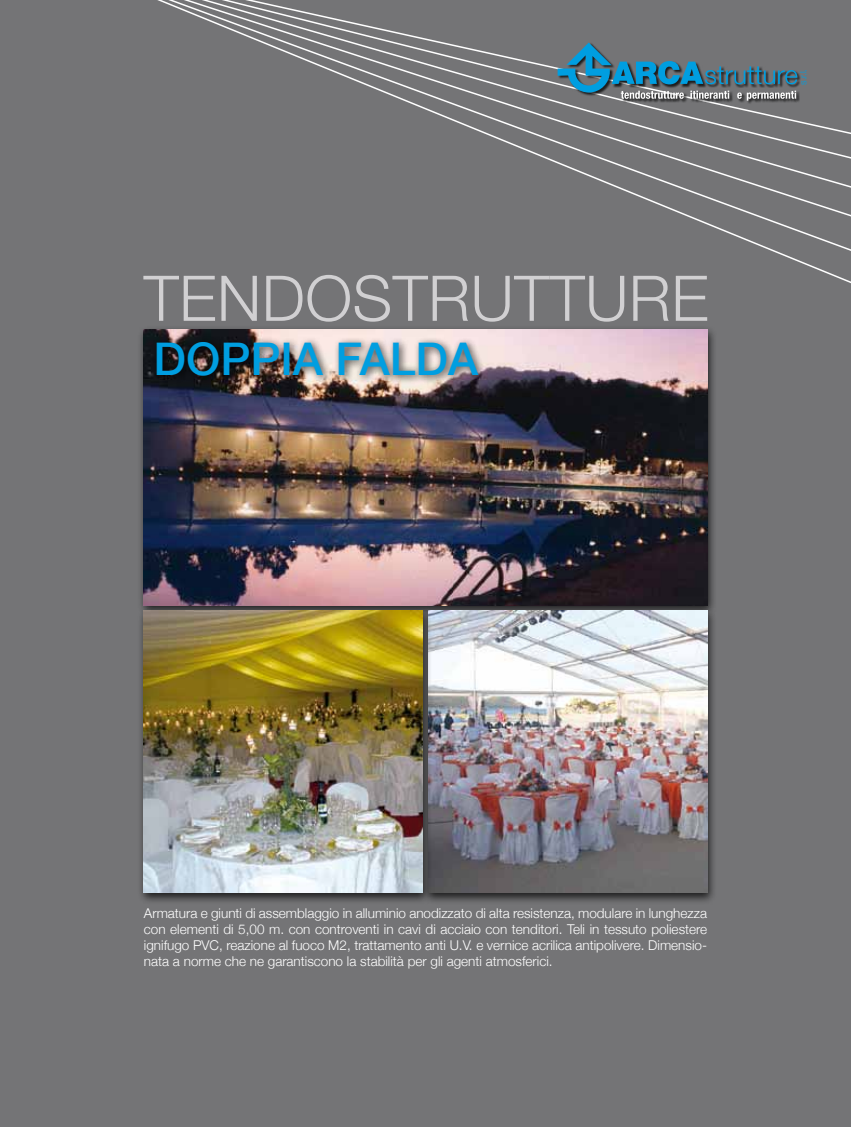
<style>
.page{position:relative;width:851px;height:1127px;background:#fff}
.page>*{position:absolute;margin:0;border:0;box-sizing:border-box;transform-origin:0 0}
.t1{font:300 63px "Helvetica Neue";letter-spacing:.005em;color:#d1d0d2}
.t2{font:500 45px "Helvetica Neue";color:#009ee0}
.t3{font:300 13.5px/16.2px "Helvetica Neue";color:#fff;text-align:justify}
.t4{font:300 9.45px "Helvetica Neue";color:#009ee0}
</style>
<div class="page">
<div style="left:0;top:0;width:850px;height:1127px;background:#747476"></div>
<img style="left:144px;top:549px;width:563px;height:56px">
<img style="left:140px;top:474px;width:574px;height:75px">
<svg style="left:140px;top:0;width:710px;height:474px"></svg>
<div style="left:785px;top:70px;width:16px;height:19px;background:#000;opacity:.75"></div>
<div style="left:621px;top:91px;width:7px;height:12px;background:#808081"></div>
<div style="left:624px;top:93px;width:9px;height:10px;background:#000;opacity:.75"></div>
<div style="left:629px;top:93px;width:9px;height:10px;background:#000;opacity:.75"></div>
<div style="left:635px;top:91px;width:8px;height:12px;background:#646465"></div>
<div style="left:640px;top:93px;width:9px;height:10px;background:#606061"></div>
<div style="left:646px;top:93px;width:8px;height:10px;background:#5c5c5e"></div>
<div style="left:654px;top:93px;width:7px;height:10px;background:#565657"></div>
<div style="left:658px;top:93px;width:8px;height:10px;background:#000;opacity:.75"></div>
<div style="left:663px;top:91px;width:7px;height:12px;background:#5a5a5b"></div>
<div style="left:666px;top:91px;width:7px;height:12px;background:#555557"></div>
<div style="left:670px;top:93px;width:9px;height:10px;background:#535355"></div>
<div style="left:675px;top:93px;width:7px;height:10px;background:#5a5a5c"></div>
<div style="left:679px;top:93px;width:9px;height:10px;background:#000;opacity:.75"></div>
<div style="left:690px;top:91px;width:5px;height:12px;background:#6e6e6f"></div>
<div style="left:692px;top:91px;width:7px;height:12px;background:#646466"></div>
<div style="left:696px;top:91px;width:5px;height:12px;background:#575758"></div>
<div style="left:699px;top:93px;width:8px;height:10px;background:#000;opacity:.75"></div>
<div style="left:704px;top:93px;width:9px;height:10px;background:#000;opacity:.75"></div>
<div style="left:709px;top:93px;width:7px;height:10px;background:#000;opacity:.75"></div>
<div style="left:713px;top:93px;width:8px;height:10px;background:#5c5c5e"></div>
<div style="left:718px;top:93px;width:9px;height:10px;background:#606062"></div>
<div style="left:727px;top:91px;width:6px;height:12px;background:#5f5f60"></div>
<div style="left:737px;top:93px;width:8px;height:10px;background:#000;opacity:.75"></div>
<div style="left:746px;top:93px;width:9px;height:11px;background:#000;opacity:.75"></div>
<div style="left:752px;top:93px;width:8px;height:10px;background:#000;opacity:.75"></div>
<div style="left:757px;top:93px;width:7px;height:10px;background:#5c5c5d"></div>
<div style="left:761px;top:93px;width:11px;height:10px;background:#626263"></div>
<div style="left:769px;top:93px;width:9px;height:10px;background:#59595a"></div>
<div style="left:775px;top:93px;width:8px;height:10px;background:#616162"></div>
<div style="left:780px;top:93px;width:9px;height:10px;background:#5e5e60"></div>
<div style="left:785px;top:93px;width:9px;height:10px;background:#616163"></div>
<div style="left:794px;top:91px;width:6px;height:12px;background:#000;opacity:.75"></div>
<svg style="left:557px;top:43px;width:240px;height:58px"></svg>
<div style="left:421px;top:606px;width:296px;height:299px;background:#000;opacity:.75"></div>
<img style="left:431px;top:611px;width:276px;height:282px">
<div style="left:137px;top:606px;width:294px;height:298px;background:#000;opacity:.75"></div>
<img style="left:144px;top:611px;width:278px;height:282px">
<div style="left:151px;top:336px;width:336px;height:49px;background:#000;opacity:.75"></div>
<h1 class="t1" style="left:144px;top:260px;width:566px">TENDOSTRUTTURE</h1>
<h2 class="t2" style="left:154px;top:332px;width:326px">DOPPIA FALDA</h2>
<p class="t4" style="left:797px;top:85px;width:17px;rotate:-90deg">s.r.l.</p>
<p class="t3" style="left:144px;top:904px;width:564px">Armatura e giunti di assemblaggio in alluminio anodizzato di alta resistenza, modulare in lunghezza con elementi di 5,00 m. con controventi in cavi di acciaio con tenditori. Teli in tessuto poliestere ignifugo PVC, reazione al fuoco M2, trattamento anti U.V. e vernice acrilica antipolivere. Dimensio&shy;nata a norme che ne garantiscono la stabilità per gli agenti atmosferici.</p>
</div>
